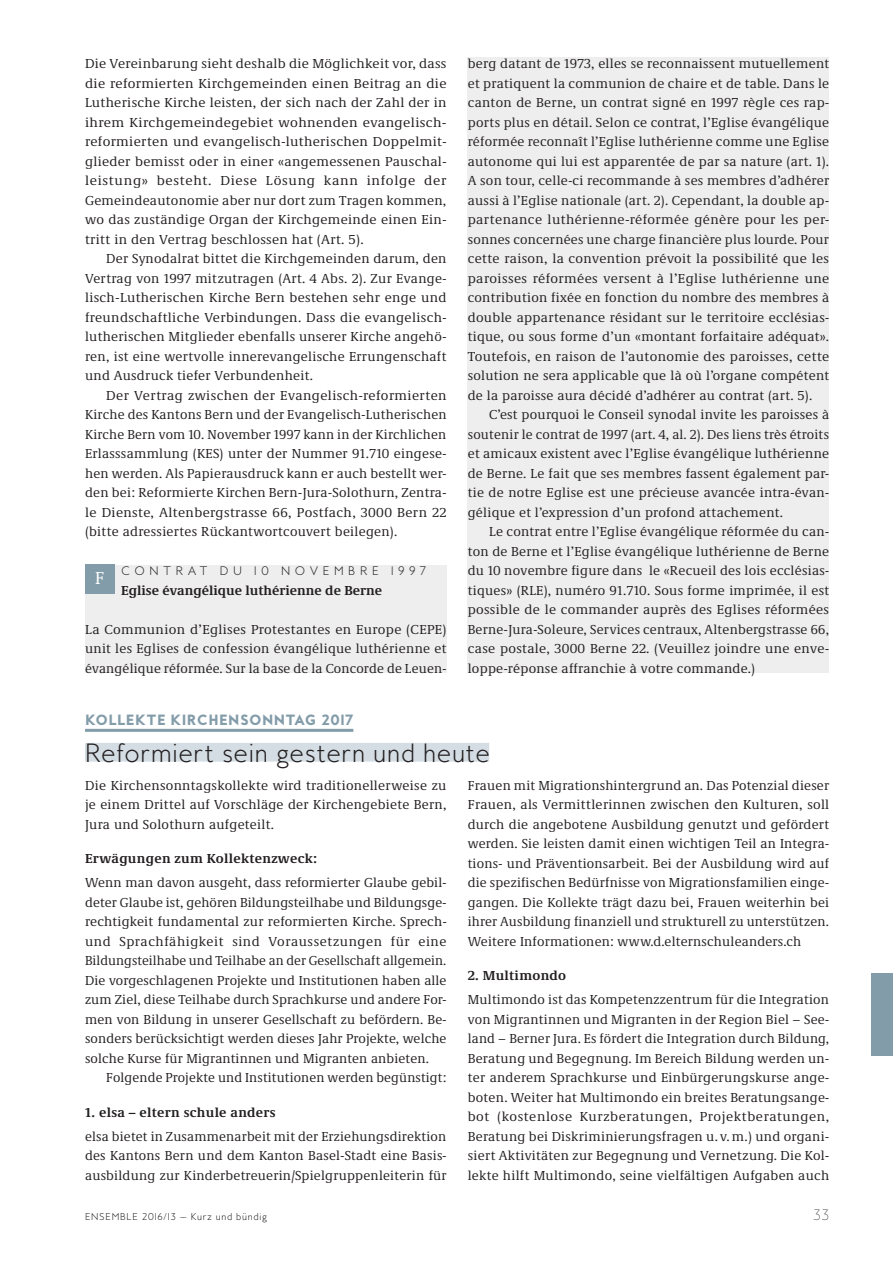
<style>
.page{position:relative;width:893px;height:1263px;background:#fff}
.page>*{position:absolute;margin:0;border:0;box-sizing:border-box;transform-origin:0 0}
.t1{font:300 24px "MB Empire";letter-spacing:.03em;color:#231f20}
.t2{font:18px "Demos Next Pro";color:#fff}
.t3{font:13.5px/19.5px "Demos Next Pro";letter-spacing:.02em;color:#231f20;text-align:justify}
.t4{font:700 13.5px "Demos Next Pro";letter-spacing:.02em;color:#231f20}
.t5{font:700 13.5px "Demos Next Pro";color:#231f20}
.t6{font:800 13.5px "MB Empire";letter-spacing:.03em;color:#839ca9}
.t7{font:100 13.5px "MB Empire";color:#231f20}
.t8{font:300 11.25px "MB Empire";letter-spacing:.4em;color:#231f20}
.t9{font:300 9px "MB Empire";letter-spacing:.08em;color:#231f20}
</style>
<div class="page">
<div style="left:468px;top:57px;width:361px;height:616px;background:#eeeeef"></div>
<div style="left:85px;top:566px;width:361px;height:107px;background:#eeeeef"></div>
<hr style="left:85px;top:729px;width:268px;height:3px;background:#839ca9">
<div style="left:85px;top:743px;width:404px;height:19px;background:#d3dde3"></div>
<div style="left:85px;top:564px;width:30px;height:30px;background:#839ca9"></div>
<div style="left:872px;top:974px;width:21px;height:82px;background:#839ca9"></div>
<p class="t3" style="left:85px;top:53px;width:363px">Die Vereinbarung sieht deshalb die Möglichkeit vor, dass die reformierten Kirchgemeinden einen Beitrag an die Lutherische Kirche leisten, der sich nach der Zahl der in ihrem Kirchgemeindegebiet wohnenden evangelisch&shy;reformierten und evangelisch-lutherischen Doppelmit&shy;glieder bemisst oder in einer «angemessenen Pauschal&shy;leistung» besteht. Diese Lösung kann infolge der Gemeindeautonomie aber nur dort zum Tragen kommen, wo das zuständige Organ der Kirchgemeinde einen Ein&shy;tritt in den Vertrag beschlossen hat (Art. 5).</p>
<p class="t3" style="left:85px;top:248px;width:363px;text-indent:21px">Der Synodalrat bittet die Kirchgemeinden darum, den Vertrag von 1997 mitzutragen (Art. 4 Abs. 2). Zur Evange&shy;lisch-Lutherischen Kirche Bern bestehen sehr enge und freundschaftliche Verbindungen. Dass die evangelisch&shy;lutherischen Mitglieder ebenfalls unserer Kirche angehö&shy;ren, ist eine wertvolle innerevangelische Errungenschaft und Ausdruck tiefer Verbundenheit.</p>
<p class="t3" style="left:85px;top:385px;width:363px;text-indent:21px">Der Vertrag zwischen der Evangelisch-reformierten Kirche des Kantons Bern und der Evangelisch-Lutherischen Kirche Bern vom 10. November 1997 kann in der Kirchlichen Erlasssammlung (KES) unter der Nummer 91.710 eingese&shy;hen werden. Als Papierausdruck kann er auch bestellt wer&shy;den bei: Reformierte Kirchen Bern-Jura-Solothurn, Zentra&shy;le Dienste, Altenbergstrasse 66, Postfach, 3000 Bern 22 (bitte adressiertes Rückantwortcouvert beilegen).</p>
<p class="t8" style="left:121px;top:564px;width:306px">CONTRAT DU 10 NOVEMBRE 1997</p>
<p class="t5" style="left:121px;top:580px;width:262px">Eglise évangélique luthérienne de Berne</p>
<p class="t3" style="left:85px;top:619px;width:363px">La Communion d’Eglises Protestantes en Europe (CEPE) unit les Eglises de confession évangélique luthérienne et évangélique réformée. Sur la base de la Concorde de Leuen-</p>
<h2 class="t2" style="left:95px;top:566px;width:11px">F</h2>
<p class="t3" style="left:468px;top:53px;width:363px">berg datant de 1973, elles se reconnaissent mutuellement et pratiquent la communion de chaire et de table. Dans le canton de Berne, un contrat signé en 1997 règle ces rap&shy;ports plus en détail. Selon ce contrat, l’Eglise évangélique réformée reconnaît l’Eglise luthérienne comme une Eglise autonome qui lui est apparentée de par sa nature (art. 1).<br>A son tour, celle-ci recommande à ses membres d’adhérer aussi à l’Eglise nationale (art. 2). Cependant, la double ap&shy;partenance luthérienne-réformée génère pour les per&shy;sonnes concernées une charge financière plus lourde. Pour cette raison, la convention prévoit la possibilité que les paroisses réformées versent à l’Eglise luthérienne une contribution fixée en fonction du nombre des membres à double appartenance résidant sur le territoire ecclésias&shy;tique, ou sous forme d’un «montant forfaitaire adéquat».<br>Toutefois, en raison de l’autonomie des paroisses, cette solution ne sera applicable que là où l’organe compétent de la paroisse aura décidé d’adhérer au contrat (art. 5).</p>
<p class="t3" style="left:468px;top:404px;width:363px;text-indent:21px">C’est pourquoi le Conseil synodal invite les paroisses à soutenir le contrat de 1997 (art. 4, al. 2). Des liens très étroits et amicaux existent avec l’Eglise évangélique luthérienne de Berne. Le fait que ses membres fassent également par&shy;tie de notre Eglise est une précieuse avancée intra-évan&shy;gélique et l’expression d’un profond attachement.</p>
<p class="t3" style="left:468px;top:521px;width:363px;text-indent:21px">Le contrat entre l’Eglise évangélique réformée du can&shy;ton de Berne et l’Eglise évangélique luthérienne de Berne du 10 novembre figure dans le «Recueil des lois ecclésias&shy;tiques» (RLE), numéro 91.710. Sous forme imprimée, il est possible de le commander auprès des Eglises réformées Berne-Jura-Soleure, Services centraux, Altenbergstrasse 66, case postale, 3000 Berne 22. (Veuillez joindre une enve&shy;loppe-réponse affranchie à votre commande.)</p>
<p class="t6" style="left:85px;top:710px;width:270px">KOLLEKTE KIRCHENSONNTAG 2017</p>
<h1 class="t1" style="left:85px;top:737px;width:406px">Reformiert sein gestern und heute</h1>
<p class="t3" style="left:85px;top:775px;width:363px">Die Kirchensonntagskollekte wird traditionellerweise zu je einem Drittel auf Vorschläge der Kirchengebiete Bern, Jura und Solothurn aufgeteilt.</p>
<p class="t4" style="left:85px;top:849px;width:234px">Erwägungen zum Kollektenzweck:</p>
<p class="t3" style="left:85px;top:872px;width:363px">Wenn man davon ausgeht, dass reformierter Glaube gebil&shy;deter Glaube ist, gehören Bildungsteilhabe und Bildungsge&shy;rechtigkeit fundamental zur reformierten Kirche. Sprech&shy;und Sprachfähigkeit sind Voraussetzungen für eine Bildungsteilhabe und Teilhabe an der Gesellschaft allgemein.<br>Die vorgeschlagenen Projekte und Institutionen haben alle zum Ziel, diese Teilhabe durch Sprachkurse und andere For&shy;men von Bildung in unserer Gesellschaft zu befördern. Be&shy;sonders berücksichtigt werden dieses Jahr Projekte, welche solche Kurse für Migrantinnen und Migranten anbieten.</p>
<p class="t3" style="left:106px;top:1067px;width:341px">Folgende Projekte und Institutionen werden begünstigt:</p>
<p class="t4" style="left:85px;top:1102px;width:192px">1. elsa – eltern schule anders</p>
<p class="t3" style="left:85px;top:1126px;width:363px">elsa bietet in Zusammenarbeit mit der Erziehungsdirektion des Kantons Bern und dem Kanton Basel-Stadt eine Basis&shy;ausbildung zur Kinderbetreuerin/Spielgruppenleiterin für</p>
<p class="t3" style="left:468px;top:775px;width:363px">Frauen mit Migrationshintergrund an. Das Potenzial dieser Frauen, als Vermittlerinnen zwischen den Kulturen, soll durch die angebotene Ausbildung genutzt und gefördert werden. Sie leisten damit einen wichtigen Teil an Integra&shy;tions- und Präventionsarbeit. Bei der Ausbildung wird auf die spezifischen Bedürfnisse von Migrationsfamilien einge&shy;gangen. Die Kollekte trägt dazu bei, Frauen weiterhin bei ihrer Ausbildung finanziell und strukturell zu unterstützen.<br>Weitere Informationen: www.d.elternschuleanders.ch</p>
<p class="t4" style="left:468px;top:966px;width:100px">2. Multimondo</p>
<p class="t3" style="left:468px;top:989px;width:363px">Multimondo ist das Kompetenzzentrum für die Integration von Migrantinnen und Migranten in der Region Biel – See&shy;land – Berner Jura. Es fördert die Integration durch Bildung, Beratung und Begegnung. Im Bereich Bildung werden un&shy;ter anderem Sprachkurse und Einbürgerungskurse ange&shy;boten. Weiter hat Multimondo ein breites Beratungsange&shy;bot (kostenlose Kurzberatungen, Projektberatungen, Beratung bei Diskriminierungsfragen u. v. m.) und organi&shy;siert Aktivitäten zur Begegnung und Vernetzung. Die Kol&shy;lekte hilft Multimondo, seine vielfältigen Aufgaben auch</p>
<p class="t9" style="left:85px;top:1211px;width:184px">ENSEMBLE 2016/13 —– Kurz und bündig</p>
<p class="t7" style="left:813px;top:1206px;width:18px">33</p>
</div>
